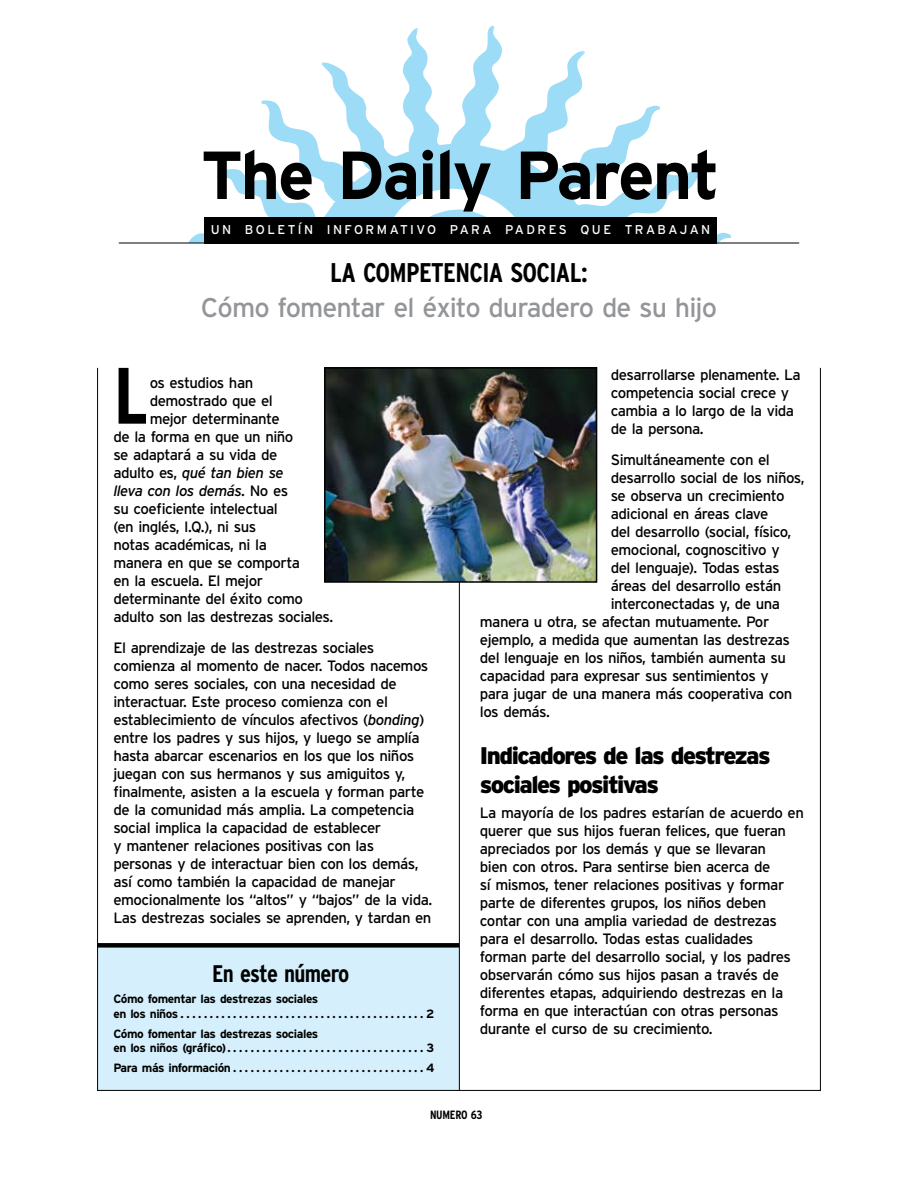
<style>
.page{position:relative;width:918px;height:1188px;background:#fff}
.page>*{position:absolute;margin:0;border:0;box-sizing:border-box;transform-origin:0 0}
.t1{font:700 condensed 79.65px "Interstate";color:#000}
.t2{font:700 67.8px "Interstate";letter-spacing:-.03em;color:#000}
.t3{font:27px "Interstate";letter-spacing:-.035em;color:#939598}
.t4{font:700 condensed 27px "Interstate";letter-spacing:-.025em;color:#000}
.t5{font:900 24px/28.8px "Interstate";letter-spacing:-.065em;color:#000}
.t6{font:700 condensed 24px "Interstate";color:#000}
.t7{font:15px/18px "Interstate";letter-spacing:-.035em;color:#000}
.t8{font:italic 15px "Interstate";letter-spacing:-.035em;color:#000}
.t9{font:12.75px "Interstate";letter-spacing:.195em;color:#fff}
.t10{font:700 12px/14.4px "Interstate";letter-spacing:-.04em;color:#000}
.t11{font:700 condensed 12px "Interstate";letter-spacing:-.025em;color:#000}
.s1{font-style:normal}
.s2{font-style:italic}
</style>
<div class="page">
<svg style="left:188px;top:26px;width:543px;height:217px"></svg>
<hr style="left:119px;top:243px;width:680px;height:1px;background:#000">
<div style="left:204px;top:217px;width:513px;height:26px;background:#000"></div>
<div style="left:97px;top:945px;width:362px;height:145px;background:#d5f0fc"></div>
<div style="left:97px;top:943px;width:362px;height:5px;background:#000"></div>
<hr style="left:459px;top:368px;width:1px;height:723px;background:#000">
<img style="left:327px;top:370px;width:267px;height:210px">
<div style="left:324px;top:367px;width:273px;height:216px;border:2px solid #000"></div>
<h2 class="t2" style="left:201px;top:137px;width:521px">The Daily Parent</h2>
<p class="t9" style="left:211px;top:222px;width:501px">UN BOLETÍN INFORMATIVO PARA PADRES QUE TRABAJAN</p>
<h3 class="t4" style="left:330px;top:257px;width:259px">LA COMPETENCIA SOCIAL:</h3>
<h3 class="t3" style="left:201px;top:293px;width:518px">Cómo fomentar el éxito duradero de su hijo</h3>
<h1 class="t1" style="left:113px;top:351px;width:37px">L</h1>
<p class="t7" style="left:150px;top:373px;width:105px">os estudios han</p>
<p class="t7" style="left:150px;top:391px;width:125px">demostrado que el</p>
<p class="t7" style="left:150px;top:409px;width:132px">mejor determinante</p>
<p class="t7" style="left:113px;top:427px;width:182px">de la forma en que un niño</p>
<p class="t7" style="left:113px;top:445px;width:166px">se adaptará a su vida de</p>
<p class="t8" style="left:113px;top:464px;width:172px"><span class="s1">adulto es,</span> qué tan bien se</p>
<p class="t8" style="left:113px;top:482px;width:176px">lleva con los demás<span class="s1">. No es</span></p>
<p class="t7" style="left:113px;top:499px;width:166px">su coeficiente intelectual</p>
<p class="t7" style="left:113px;top:517px;width:144px">(en inglés, I.Q.), ni sus</p>
<p class="t7" style="left:113px;top:535px;width:155px">notas académicas, ni la</p>
<p class="t7" style="left:113px;top:553px;width:188px">manera en que se comporta</p>
<p class="t7" style="left:113px;top:571px;width:151px">en la escuela. El mejor</p>
<p class="t7" style="left:113px;top:589px;width:191px">determinante del éxito como</p>
<p class="t7" style="left:113px;top:607px;width:221px">adulto son las destrezas sociales.</p>
<p class="t7" style="left:113px;top:638px;width:320px">El aprendizaje de las destrezas sociales comienza al momento de nacer. Todos nacemos como seres sociales, con una necesidad de interactuar. Este proceso comienza con el establecimiento de vínculos afectivos (<span class="s2">bonding</span>) entre los padres y sus hijos, y luego se amplía hasta abarcar escenarios en los que los niños juegan con sus hermanos y sus amiguitos y, finalmente, asisten a la escuela y forman parte de la comunidad más amplia. La competencia social implica la capacidad de establecer<br>y mantener relaciones positivas con las personas y de interactuar bien con los demás, así como también la capacidad de manejar emocionalmente los “altos” y “bajos” de la vida.<br>Las destrezas sociales se aprenden, y tardan en</p>
<h3 class="t6" style="left:212px;top:960px;width:139px">EN ESTE NÚMERO</h3>
<p class="t10" style="left:113px;top:992px;width:206px">Cómo fomentar las destrezas sociales en los niños ..........................................</p>
<p class="t10" style="left:426px;top:1006px;width:10px">2</p>
<p class="t10" style="left:113px;top:1026px;width:206px">Cómo fomentar las destrezas sociales en los niños (gráfico) ..................................</p>
<p class="t10" style="left:427px;top:1041px;width:9px">3</p>
<p class="t10" style="left:113px;top:1060px;width:124px">Para más información .................................</p>
<p class="t10" style="left:426px;top:1060px;width:10px">4</p>
<p class="t7" style="left:611px;top:366px;width:192px">desarrollarse plenamente. La competencia social crece y cambia a lo largo de la vida de la persona.</p>
<p class="t7" style="left:611px;top:451px;width:161px">Simultáneamente con el</p>
<p class="t7" style="left:611px;top:469px;width:195px">desarrollo social de los niños,</p>
<p class="t7" style="left:611px;top:487px;width:175px">se observa un crecimiento</p>
<p class="t7" style="left:611px;top:505px;width:159px">adicional en áreas clave</p>
<p class="t7" style="left:611px;top:523px;width:182px">del desarrollo (social, físico,</p>
<p class="t7" style="left:611px;top:541px;width:170px">emocional, cognoscitivo y</p>
<p class="t7" style="left:611px;top:559px;width:170px">del lenguaje). Todas estas</p>
<p class="t7" style="left:611px;top:577px;width:172px">áreas del desarrollo están</p>
<p class="t7" style="left:611px;top:595px;width:171px">interconectadas y, de una</p>
<p class="t7" style="left:480px;top:613px;width:291px">manera u otra, se afectan mutuamente. Por</p>
<p class="t7" style="left:480px;top:631px;width:311px">ejemplo, a medida que aumentan las destrezas</p>
<p class="t7" style="left:480px;top:649px;width:308px">del lenguaje en los niños, también aumenta su</p>
<p class="t7" style="left:480px;top:667px;width:290px">capacidad para expresar sus sentimientos y</p>
<p class="t7" style="left:480px;top:685px;width:314px">para jugar de una manera más cooperativa con</p>
<p class="t7" style="left:480px;top:703px;width:71px">los demás.</p>
<h3 class="t5" style="left:480px;top:741px;width:292px">Indicadores de las destrezas sociales positivas</h3>
<p class="t7" style="left:480px;top:803px;width:325px">La mayoría de los padres estarían de acuerdo en querer que sus hijos fueran felices, que fueran apreciados por los demás y que se llevaran<br>bien con otros. Para sentirse bien acerca de<br>sí mismos, tener relaciones positivas y formar parte de diferentes grupos, los niños deben contar con una amplia variedad de destrezas para el desarrollo. Todas estas cualidades forman parte del desarrollo social, y los padres observarán cómo sus hijos pasan a través de diferentes etapas, adquiriendo destrezas en la forma en que interactúan con otras personas durante el curso de su crecimiento.</p>
<p class="t11" style="left:430px;top:1108px;width:54px">NUMERO 63</p>
</div>
